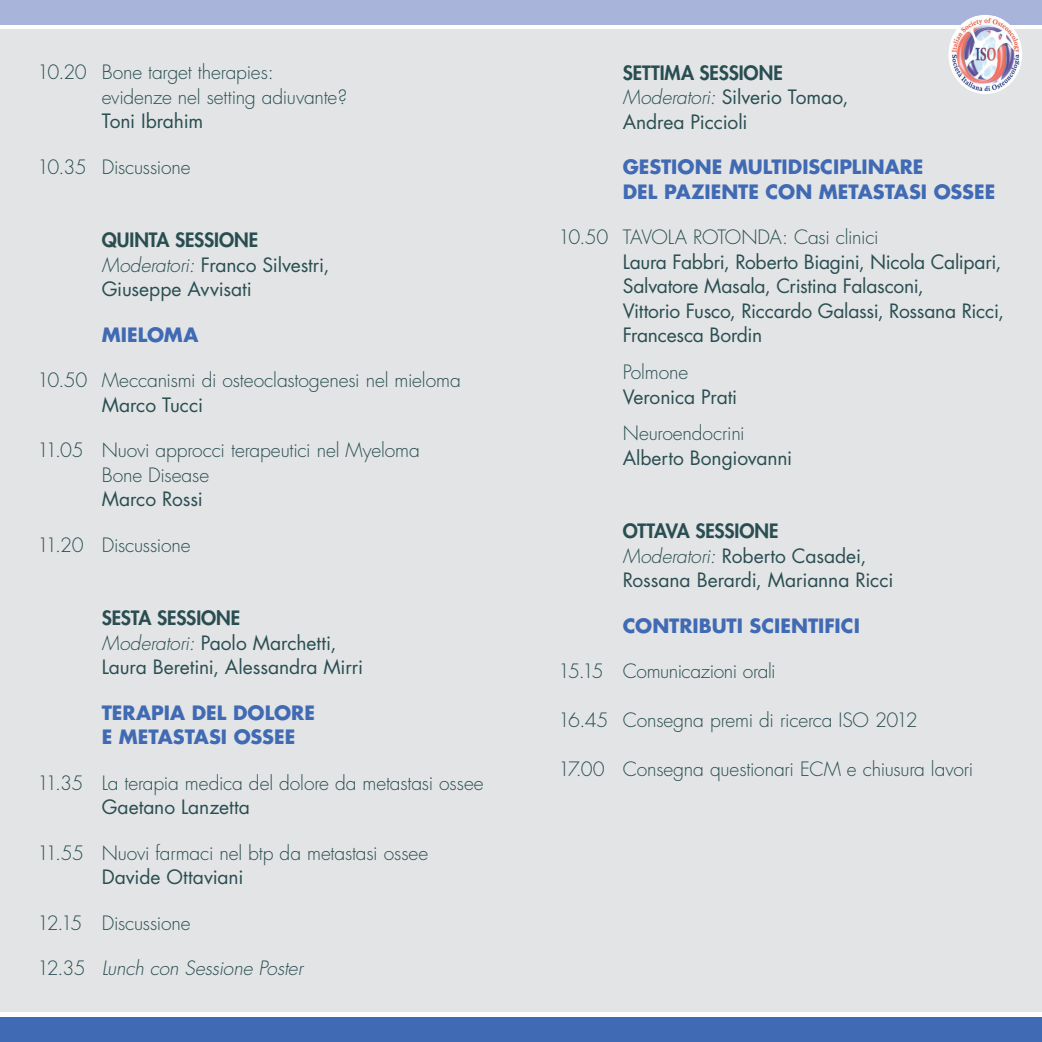
<style>
.page{position:relative;width:1042px;height:1042px;background:#fff}
.page>*{position:absolute;margin:0;border:0;box-sizing:border-box;transform-origin:0 0}
.t1{font:300 19.25px/24.5px "Futura";letter-spacing:-.01em;color:#294e52}
.t2{font:19.25px/24.5px "Futura";letter-spacing:-.01em;color:#294e52}
.t3{font:700 19.25px "Futura";color:#406ab4}
.t4{font:800 19.25px "Futura";letter-spacing:-.005em;color:#294e52}
.t5{font:italic 300 19.25px "Futura";letter-spacing:-.005em;color:#294e52}
.s1{font-weight:300;font-style:italic}
.s2{font-weight:400}
.s3{font-style:normal}
</style>
<div class="page">
<div style="left:0;top:30px;width:1042px;height:982px;background:#e3e4e5"></div>
<div style="left:0;top:0;width:1042px;height:25px;background:#a9b4da"></div>
<div style="left:0;top:1017px;width:1042px;height:25px;background:#406ab4"></div>
<div style="left:948px;top:15px;width:74px;height:79px;background:#fff;border-radius:50%"></div>
<img style="left:951px;top:16px;width:68px;height:75px">
<p class="t1" style="left:37px;top:60px;width:238px">10.20 Bone target therapies:</p>
<p class="t1" style="left:102px;top:85px;width:247px">evidenze nel setting adiuvante?</p>
<p class="t2" style="left:102px;top:109px;width:103px">Toni Ibrahim</p>
<p class="t1" style="left:37px;top:155px;width:155px">10.35 Discussione</p>
<p class="t4" style="left:102px;top:228px;width:158px">QUINTA SESSIONE</p>
<p class="t2" style="left:102px;top:253px;width:229px"><span class="s1">Moderatori:</span> Franco Silvestri,</p>
<p class="t2" style="left:102px;top:277px;width:152px">Giuseppe Avvisati</p>
<p class="t3" style="left:102px;top:322px;width:98px">MIELOMA</p>
<p class="t1" style="left:37px;top:368px;width:425px">10.50 Meccanismi di osteoclastogenesi nel mieloma</p>
<p class="t2" style="left:102px;top:393px;width:103px">Marco Tucci</p>
<p class="t1" style="left:37px;top:438px;width:384px">11.05 Nuovi approcci terapeutici nel Myeloma</p>
<p class="t1" style="left:102px;top:463px;width:109px">Bone Disease</p>
<p class="t2" style="left:102px;top:487px;width:103px">Marco Rossi</p>
<p class="t1" style="left:37px;top:533px;width:155px">11.20 Discussione</p>
<p class="t4" style="left:102px;top:606px;width:140px">SESTA SESSIONE</p>
<p class="t2" style="left:102px;top:631px;width:236px"><span class="s1">Moderatori:</span> Paolo Marchetti,</p>
<p class="t2" style="left:102px;top:655px;width:263px">Laura Beretini, Alessandra Mirri</p>
<p class="t3" style="left:102px;top:700px;width:215px">TERAPIA DEL DOLORE</p>
<p class="t3" style="left:102px;top:724px;width:195px">E METASTASI OSSEE</p>
<p class="t1" style="left:102px;top:771px;width:383px;text-indent:-64px">11.35 La terapia medica del dolore da metastasi ossee<br><span class="s2">Gaetano Lanzetta</span></p>
<p class="t1" style="left:102px;top:841px;width:328px;text-indent:-64px">11.55 Nuovi farmaci nel btp da metastasi ossee<br><span class="s2">Davide Ottaviani</span></p>
<p class="t1" style="left:37px;top:911px;width:155px">12.15 Discussione</p>
<p class="t5" style="left:37px;top:956px;width:267px"><span class="s3">12.35</span> Lunch con Sessione Poster</p>
<p class="t4" style="left:623px;top:60px;width:162px">SETTIMA SESSIONE</p>
<p class="t2" style="left:623px;top:85px;width:227px"><span class="s1">Moderatori:</span> Silverio Tomao,</p>
<p class="t2" style="left:623px;top:110px;width:126px">Andrea Piccioli</p>
<p class="t3" style="left:623px;top:154px;width:302px">GESTIONE MULTIDISCIPLINARE</p>
<p class="t3" style="left:623px;top:179px;width:374px">DEL PAZIENTE CON METASTASI OSSEE</p>
<p class="t1" style="left:558px;top:226px;width:322px">10.50 TAVOLA ROTONDA: Casi clinici</p>
<p class="t2" style="left:623px;top:250px;width:380px">Laura Fabbri, Roberto Biagini, Nicola Calipari,<br>Salvatore Masala, Cristina Falasconi,</p>
<p class="t2" style="left:623px;top:299px;width:383px">Vittorio Fusco, Riccardo Galassi, Rossana Ricci,</p>
<p class="t2" style="left:623px;top:323px;width:141px">Francesca Bordin</p>
<p class="t1" style="left:623px;top:360px;width:67px">Polmone</p>
<p class="t2" style="left:623px;top:384px;width:116px">Veronica Prati</p>
<p class="t1" style="left:623px;top:422px;width:124px">Neuroendocrini</p>
<p class="t2" style="left:623px;top:446px;width:171px">Alberto Bongiovanni</p>
<p class="t4" style="left:623px;top:519px;width:157px">OTTAVA SESSIONE</p>
<p class="t2" style="left:623px;top:544px;width:245px"><span class="s1">Moderatori:</span> Roberto Casadei,</p>
<p class="t2" style="left:623px;top:568px;width:272px">Rossana Berardi, Marianna Ricci</p>
<p class="t3" style="left:623px;top:613px;width:239px">CONTRIBUTI SCIENTIFICI</p>
<p class="t1" style="left:558px;top:660px;width:219px">15.15 Comunicazioni orali</p>
<p class="t1" style="left:558px;top:709px;width:361px">16.45 Consegna premi di ricerca ISO 2012</p>
<p class="t1" style="left:558px;top:758px;width:417px">17.00 Consegna questionari ECM e chiusura lavori</p>
</div>
